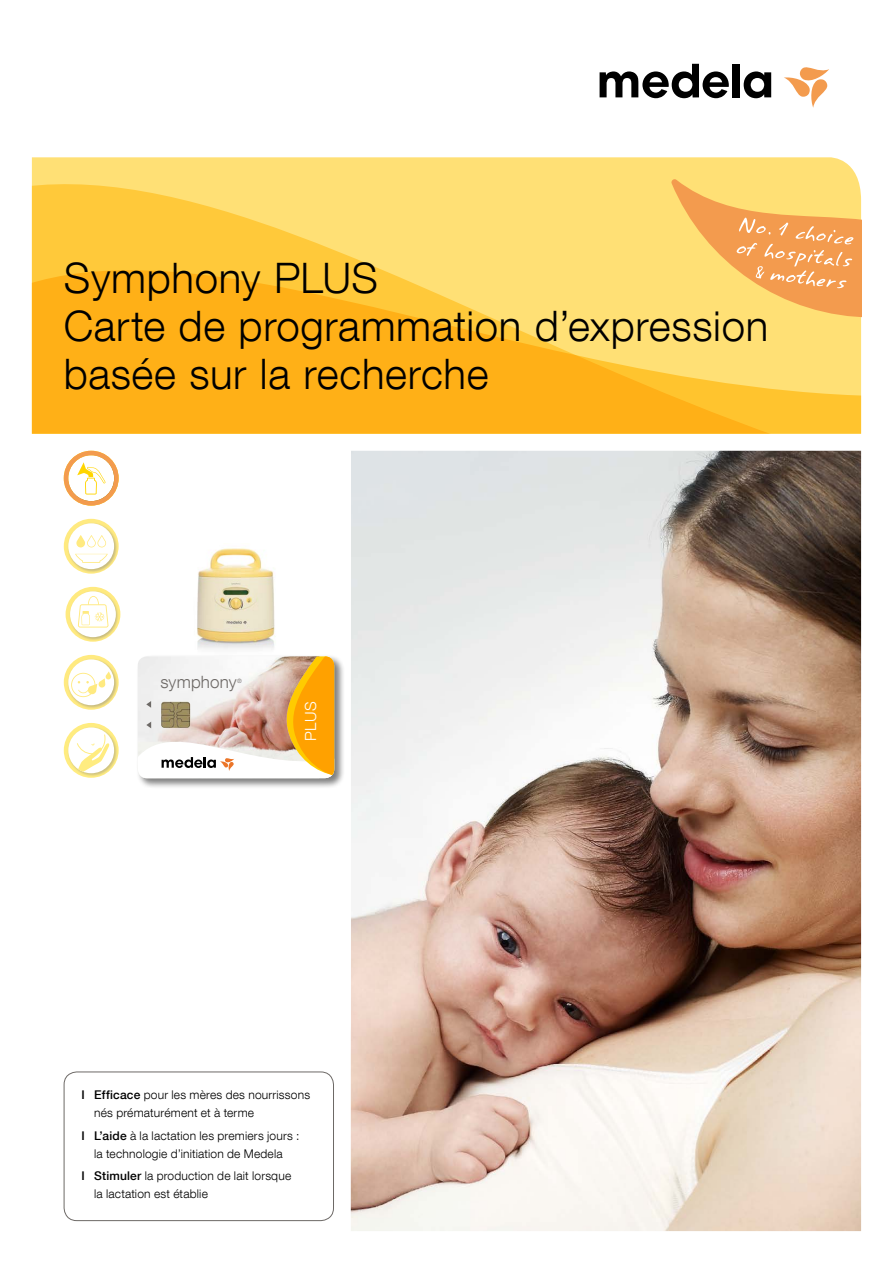
<style>
.page{position:relative;width:893px;height:1263px;background:#fff}
.page>*{position:absolute;margin:0;border:0;box-sizing:border-box;transform-origin:0 0}
.t1{font:300 42px/48px "Helvetica Neue LT Com";letter-spacing:.015em;color:#000}
.t2{font:300 16.95px "Helvetica Neue LT Com";letter-spacing:.01em;color:#6d6966}
.t3{font:300 15.3px "Helvetica Neue LT Com";color:#fff}
.t4{font:300 12px/18px "Helvetica Neue LT Com";letter-spacing:.015em;color:#000}
.t5{font:300 5.85px "Helvetica Neue LT Com";color:#6d6966}
.s1{font-weight:500}
</style>
<div class="page">
<div style="left:732px;top:64px;width:7px;height:33px;background:#000"></div>
<svg style="left:744px;top:71px;width:27px;height:27px"></svg>
<svg style="left:600px;top:64px;width:129px;height:34px"></svg>
<svg style="left:784px;top:67px;width:45px;height:41px"></svg>
<svg style="left:32px;top:157px;width:826px;height:39px;background:#ffdf74"></svg>
<svg style="left:32px;top:196px;width:829px;height:238px;background:#ffc53d"></svg>
<svg style="left:671px;top:179px;width:190px;height:138px;background:#f9c168"></svg>
<img style="left:351px;top:451px;width:510px;height:780px">
<img style="left:197px;top:548px;width:79px;height:101px">
<svg style="left:66px;top:587px;width:54px;height:55px"></svg>
<img style="left:68px;top:589px;width:52px;height:52px">
<div style="left:70px;top:591px;width:46px;height:46px;background:#fff;border-radius:50%"></div>
<svg style="left:78px;top:596px;width:30px;height:31px"></svg>
<div style="left:64px;top:655px;width:55px;height:55px;background:#ffea80;border-radius:50%"></div>
<img style="left:66px;top:657px;width:52px;height:52px">
<div style="left:68px;top:659px;width:46px;height:46px;background:#fff;border-radius:50%"></div>
<svg style="left:71px;top:671px;width:40px;height:26px"></svg>
<div style="left:64px;top:723px;width:55px;height:55px;background:#ffec80;border-radius:50%"></div>
<img style="left:66px;top:725px;width:52px;height:52px">
<div style="left:68px;top:727px;width:46px;height:46px;background:#fff;border-radius:50%"></div>
<svg style="left:77px;top:734px;width:33px;height:38px"></svg>
<img style="left:66px;top:453px;width:52px;height:52px">
<div style="left:68px;top:455px;width:46px;height:46px;background:#fff;border-radius:50%"></div>
<svg style="left:77px;top:462px;width:28px;height:32px"></svg>
<div style="left:64px;top:451px;width:55px;height:55px;border:4px solid #f39b4e;border-radius:50%"></div>
<div style="left:64px;top:519px;width:55px;height:55px;background:#ffea80;border-radius:50%"></div>
<img style="left:66px;top:521px;width:52px;height:52px">
<div style="left:68px;top:523px;width:46px;height:46px;background:#fff;border-radius:50%"></div>
<svg style="left:75px;top:554px;width:33px;height:9px"></svg>
<svg style="left:76px;top:535px;width:30px;height:12px"></svg>
<div style="left:64px;top:1072px;width:270px;height:149px;border:1px solid #6d6966;border-radius:13px"></div>
<div style="left:136px;top:654px;width:209px;height:135px;background:#000;opacity:.5"></div>
<svg style="left:138px;top:656px;width:196px;height:122px"></svg>
<img style="left:161px;top:701px;width:29px;height:27px">
<h1 class="t1" style="left:64px;top:253px;width:706px">Symphony PLUS<br>Carte de programmation d’expression basée sur la recherche</h1>
<h2 class="t2" style="left:160px;top:671px;width:78px">symphony</h2>
<p class="t5" style="left:237px;top:677px;width:6px">®</p>
<p class="t3" style="left:301px;top:741px;width:41px;rotate:-90deg">PLUS</p>
<p class="t4" style="left:94px;top:1086px;width:217px;text-indent:-13px"><span class="s1">I Efficace</span> pour les mères des nourrissons nés prématurément et à terme</p>
<p class="t4" style="left:81px;top:1126px;width:220px;text-align:center"><span class="s1">I L’aide</span> à la lactation les premiers jours : la technologie d’initiation de Medela</p>
<p class="t4" style="left:94px;top:1166px;width:199px;text-indent:-13px"><span class="s1">I Stimuler</span> la production de lait lorsque la lactation est établie</p>
</div>
